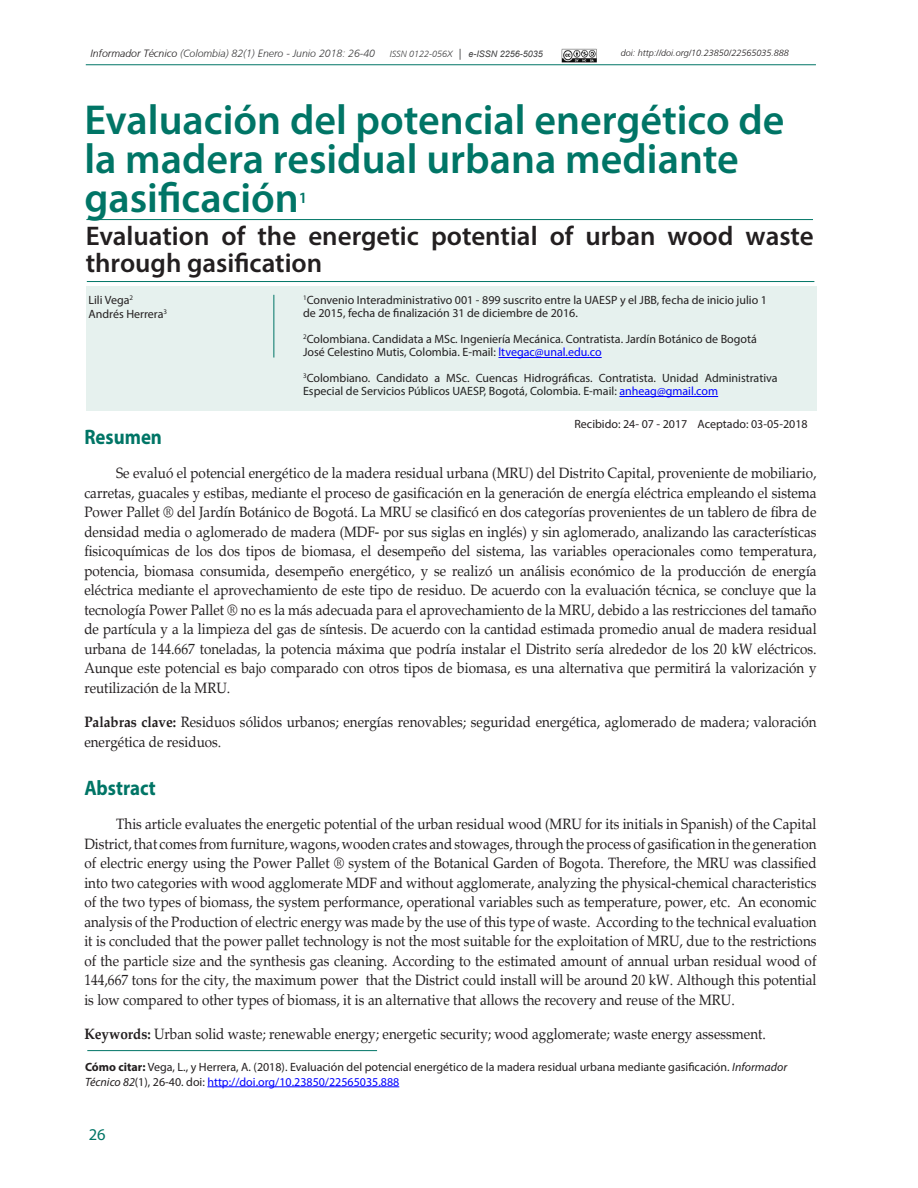
<style>
.page{position:relative;width:918px;height:1188px;background:#fff}
.page>*{position:absolute;margin:0;border:0;box-sizing:border-box;transform-origin:0 0}
.t1{font:600 42px/39px "Myriad Pro";color:#007566}
.t2{font:600 27px/27px "Myriad Pro";color:#231f20}
.parrafos_con_sangria{font:700 21px "Myriad Pro";color:#007566;scale:.9 1}
.t3{font:16.5px "Myriad Pro";color:#007566}
.t4{font:600 15.75px "Myriad Pro";color:#007566}
.parrafos_con_sangria-2{font:15px/19.5px "Palatino";color:#231f20;text-align:justify;scale:.9 1}
.No_Spacing{font:12px/13.5px "Myriad Pro";color:#231f20}
.No_Spacing-2{font:12px/13.5px "Myriad Pro";color:#212121}
.List_Paragraph{font:12px/13.8px "Myriad Pro";color:#231f20}
.t5{font:italic 300 10.5px "Frutiger CE";color:#3e3e3f}
.t6{font:italic 300 9px "Frutiger CE";color:#231f20}
.t7{font:italic 9px "Arial";color:#3e3e3f}
.s1{color:#231f20}
.s2{font-family:"Frutiger CE";font-weight:300}
.s3{color:#00f}
.s4{font-weight:700}
.s5{font-style:italic}
</style>
<div class="page">
<hr style="left:86px;top:64px;width:730px;height:1px;background:#007566">
<img style="left:561px;top:49px;width:36px;height:14px">
<div style="left:86px;top:286px;width:731px;height:125px;background:#e6f1ee"></div>
<hr style="left:87px;top:281px;width:727px;height:1px;background:#007566">
<hr style="left:86px;top:219px;width:727px;height:1px;background:#007566">
<hr style="left:498px;top:357px;width:104px;height:1px;background:#00f">
<hr style="left:619px;top:396px;width:99px;height:1px;background:#00f">
<hr style="left:273px;top:295px;width:1px;height:63px;background:#007566">
<hr style="left:207px;top:1087px;width:192px;height:1px;background:#00f">
<hr style="left:87px;top:1050px;width:290px;height:1px;background:#007566">
<p class="t5" style="left:90px;top:47px;width:286px"><span class="s1">Informador Técnico</span> (Colombia) 82(1) Enero - Junio 2018: 26-40</p>
<p class="t7" style="left:390px;top:48px;width:155px"><span class="s2">ISSN 0122-056X</span> │ e-ISSN 2256-5035</p>
<p class="t6" style="left:621px;top:47px;width:170px">doi: http://doi.org/10.23850/22565035.888</p>
<p class="t1" style="left:84px;top:99px;width:702px">Evaluación del potencial energético de la madera residual urbana mediante gasificación</p>
<p class="t4" style="left:299px;top:187px;width:10px">1</p>
<p class="t2" style="left:86px;top:222px;width:730px">Evaluation of the energetic potential of urban wood waste through gasification</p>
<p class="List_Paragraph" style="left:89px;top:293px;width:80px">Lili Vega<sup>2<br></sup>Andrés Herrera<sup>3</sup></p>
<p class="No_Spacing" style="left:303px;top:293px;width:465px"><sup>1</sup>Convenio Interadministrativo 001 - 899 suscrito entre la UAESP y el JBB, fecha de inicio julio 1 de 2015, fecha de finalización 31 de diciembre de 2016.</p>
<p class="No_Spacing" style="left:303px;top:332px;width:455px"><sup>2</sup>Colombiana. Candidata a MSc. Ingeniería Mecánica. Contratista. Jardín Botánico de Bogotá<br>José Celestino Mutis, Colombia. E-mail: <span class="s3">ltvegac@unal.edu.co</span></p>
<p class="No_Spacing-2" style="left:303px;top:371px;width:476px"><sup>3</sup><span class="s1">Colombiano. Candidato a MSc. Cuencas Hidrográficas. Contratista.</span> Unidad Administrativa<br>Especial de Servicios Públicos UAESP, Bogotá, Colombia. E-mail: <span class="s3">anheag@gmail.com</span></p>
<p class="No_Spacing" style="left:574px;top:417px;width:235px">Recibido: 24- 07 - 2017 Aceptado: 03-05-2018</p>
<p class="parrafos_con_sangria" style="left:84px;top:423px;width:88px">Resumen</p>
<p class="parrafos_con_sangria-2" style="left:84px;top:464px;width:815px;text-indent:32px">Se evaluó el potencial energético de la madera residual urbana (MRU) del Distrito Capital, proveniente de mobiliario, carretas, guacales y estibas, mediante el proceso de gasificación en la generación de energía eléctrica empleando el sistema Power Pallet ® del Jardín Botánico de Bogotá. La MRU se clasificó en dos categorías provenientes de un tablero de fibra de densidad media o aglomerado de madera (MDF- por sus siglas en inglés) y sin aglomerado, analizando las características fisicoquímicas de los dos tipos de biomasa, el desempeño del sistema, las variables operacionales como temperatura, potencia, biomasa consumida, desempeño energético, y se realizó un análisis económico de la producción de energía eléctrica mediante el aprovechamiento de este tipo de residuo. De acuerdo con la evaluación técnica, se concluye que la tecnología Power Pallet ® no es la más adecuada para el aprovechamiento de la MRU, debido a las restricciones del tamaño de partícula y a la limpieza del gas de síntesis. De acuerdo con la cantidad estimada promedio anual de madera residual urbana de 144.667 toneladas, la potencia máxima que podría instalar el Distrito sería alrededor de los 20 kW eléctricos.<br>Aunque este potencial es bajo comparado con otros tipos de biomasa, es una alternativa que permitirá la valorización y reutilización de la MRU.</p>
<p class="parrafos_con_sangria-2" style="left:84px;top:713px;width:815px"><span class="s4">Palabras clave:</span> Residuos sólidos urbanos; energías renovables; seguridad energética, aglomerado de madera; valoración energética de residuos.</p>
<p class="parrafos_con_sangria" style="left:84px;top:774px;width:81px">Abstract</p>
<p class="parrafos_con_sangria-2" style="left:84px;top:815px;width:815px;text-indent:32px">This article evaluates the energetic potential of the urban residual wood (MRU for its initials in Spanish) of the Capital District, that comes from furniture, wagons, wooden crates and stowages, through the process of gasification in the generation of electric energy using the Power Pallet ® system of the Botanical Garden of Bogota. Therefore, the MRU was classified into two categories with wood agglomerate MDF and without agglomerate, analyzing the physical-chemical characteristics of the two types of biomass, the system performance, operational variables such as temperature, power, etc. An economic analysis of the Production of electric energy was made by the use of this type of waste. According to the technical evaluation it is concluded that the power pallet technology is not the most suitable for the exploitation of MRU, due to the restrictions of the particle size and the synthesis gas cleaning. According to the estimated amount of annual urban residual wood of 144,667 tons for the city, the maximum power that the District could install will be around 20 kW. Although this potential is low compared to other types of biomass, it is an alternative that allows the recovery and reuse of the MRU.</p>
<p class="parrafos_con_sangria-2" style="left:84px;top:1025px;width:759px"><span class="s4">Keywords:</span> Urban solid waste; renewable energy; energetic security; wood agglomerate; waste energy assessment.</p>
<p class="No_Spacing" style="left:85px;top:1060px;width:704px;line-height:14.4px"><span class="s4">Cómo citar:</span> Vega, L., y Herrera, A. (2018). Evaluación del potencial energético de la madera residual urbana mediante gasificación. <span class="s5">Informador<br>Técnico 82</span>(1), 26-40. doi: <span class="s3">http://doi.org/10.23850/22565035.888</span></p>
<p class="t3" style="left:89px;top:1124px;width:18px">26</p>
</div>
